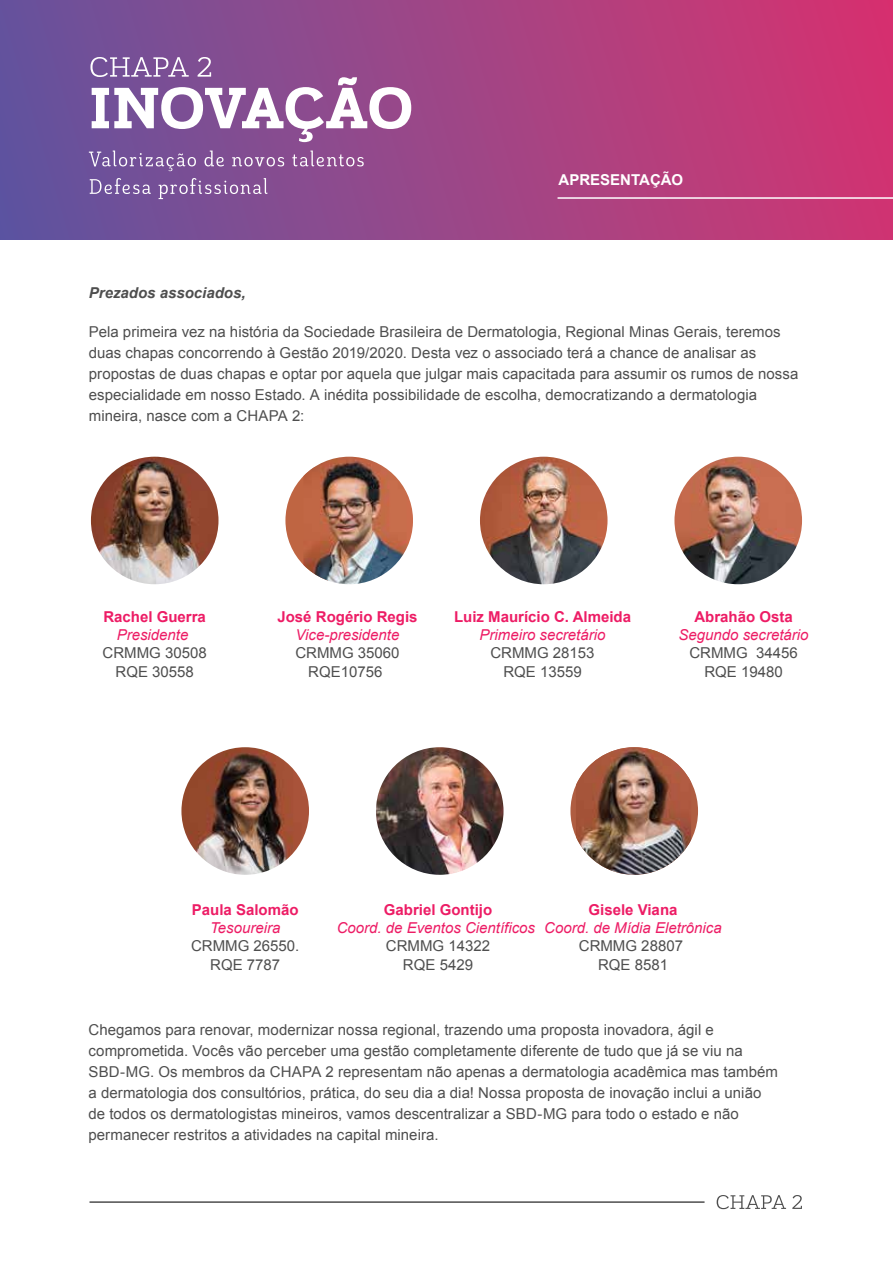
<style>
.page{position:relative;width:893px;height:1263px;background:#fff}
.page>*{position:absolute;margin:0;border:0;box-sizing:border-box;transform-origin:0 0}
.t1{font:15px/21px "Arial";color:#4e4e4e;text-align:center}
.t2{font:italic 15px "Arial";color:#ed1c65}
.t3{font:700 15px "Arial";color:#ed1c65}
.t4{font:italic 700 15px "Arial";color:#4e4e4e}
.t5{font:700 15px "Arial";color:#fff}
</style>
<div class="page">
<div style="left:0;top:0;width:893px;height:239px;background:linear-gradient(to right,#63559e,#d53570)"></div>
<svg style="left:89px;top:151px;width:107px;height:20px;background:#896aa7"></svg>
<svg style="left:204px;top:151px;width:20px;height:15px"></svg>
<svg style="left:232px;top:157px;width:52px;height:9px"></svg>
<svg style="left:292px;top:151px;width:72px;height:15px"></svg>
<svg style="left:90px;top:178px;width:61px;height:16px"></svg>
<svg style="left:159px;top:178px;width:109px;height:21px;background:#8f68a3"></svg>
<svg style="left:90px;top:57px;width:321px;height:85px"></svg>
<img style="left:91px;top:457px;width:127px;height:127px;border-radius:64px">
<svg style="left:285px;top:476px;width:18px;height:89px;fill:#bf6542"></svg>
<img style="left:303px;top:457px;width:110px;height:127px">
<img style="left:480px;top:457px;width:127px;height:127px;border-radius:64px">
<img style="left:674px;top:457px;width:128px;height:127px;border-radius:64px">
<img style="left:181px;top:747px;width:128px;height:128px;border-radius:64px">
<img style="left:376px;top:747px;width:127px;height:128px;border-radius:64px">
<div style="left:570px;top:747px;width:128px;height:128px;background:#af5d41;border-radius:64px"></div>
<img style="left:576px;top:747px;width:115px;height:128px">
<hr style="left:558px;top:197px;width:335px;height:2px;background:#fff">
<hr style="left:90px;top:1201px;width:615px;height:2px;background:#4e4e4e">
<svg style="left:717px;top:1195px;width:69px;height:14px"></svg>
<svg style="left:792px;top:1195px;width:10px;height:14px"></svg>
<p class="t5" style="left:559px;top:169px;width:126px">APRESENTAÇÃO</p>
<p class="t4" style="left:89px;top:283px;width:158px">Prezados associados,</p>
<p class="t1" style="left:89px;top:321px;width:711px;text-align:left">Pela primeira vez na história da Sociedade Brasileira de Dermatologia, Regional Minas Gerais, teremos duas chapas concorrendo à Gestão 2019/2020. Desta vez o associado terá a chance de analisar as propostas de duas chapas e optar por aquela que julgar mais capacitada para assumir os rumos de nossa especialidade em nosso Estado. A inédita possibilidade de escolha, democratizando a dermatologia mineira, nasce com a CHAPA 2:</p>
<p class="t3" style="left:103px;top:606px;width:104px">Rachel Guerra</p>
<p class="t2" style="left:117px;top:625px;width:73px">Presidente</p>
<p class="t1" style="left:103px;top:644px;width:106px;line-height:18.6px">CRMMG 30508<br>RQE 30558</p>
<p class="t3" style="left:277px;top:606px;width:142px">José Rogério Regis</p>
<p class="t2" style="left:296px;top:625px;width:105px">Vice-presidente</p>
<p class="t1" style="left:295px;top:644px;width:106px;line-height:18.6px">CRMMG 35060<br>RQE10756</p>
<p class="t3" style="left:454px;top:606px;width:178px">Luiz Maurício C. Almeida</p>
<p class="t2" style="left:480px;top:625px;width:127px">Primeiro secretário</p>
<p class="t1" style="left:490px;top:644px;width:106px;line-height:18.6px">CRMMG 28153<br>RQE 13559</p>
<p class="t3" style="left:694px;top:606px;width:100px">Abrahão Osta</p>
<p class="t2" style="left:678px;top:625px;width:132px">Segundo secretário</p>
<p class="t1" style="left:689px;top:644px;width:110px;line-height:18.6px">CRMMG 34456<br>RQE 19480</p>
<p class="t3" style="left:192px;top:900px;width:108px">Paula Salomão</p>
<p class="t2" style="left:210px;top:918px;width:72px">Tesoureira</p>
<p class="t1" style="left:191px;top:937px;width:110px;line-height:18.6px">CRMMG 26550.<br>RQE 7787</p>
<p class="t3" style="left:384px;top:900px;width:110px">Gabriel Gontijo</p>
<p class="t2" style="left:337px;top:918px;width:200px">Coord. de Eventos Científicos</p>
<p class="t1" style="left:386px;top:937px;width:106px;line-height:18.6px">CRMMG 14322<br>RQE 5429</p>
<p class="t3" style="left:589px;top:900px;width:90px">Gisele Viana</p>
<p class="t2" style="left:544px;top:918px;width:179px">Coord. de Mídia Eletrônica</p>
<p class="t1" style="left:579px;top:937px;width:106px;line-height:18.6px">CRMMG 28807<br>RQE 8581</p>
<p class="t1" style="left:89px;top:1019px;width:691px;text-align:left">Chegamos para renovar, modernizar nossa regional, trazendo uma proposta inovadora, ágil e comprometida. Vocês vão perceber uma gestão completamente diferente de tudo que já se viu na SBD-MG. Os membros da CHAPA 2 representam não apenas a dermatologia acadêmica mas também a dermatologia dos consultórios, prática, do seu dia a dia! Nossa proposta de inovação inclui a união de todos os dermatologistas mineiros, vamos descentralizar a SBD-MG para todo o estado e não permanecer restritos a atividades na capital mineira.</p>
</div>
